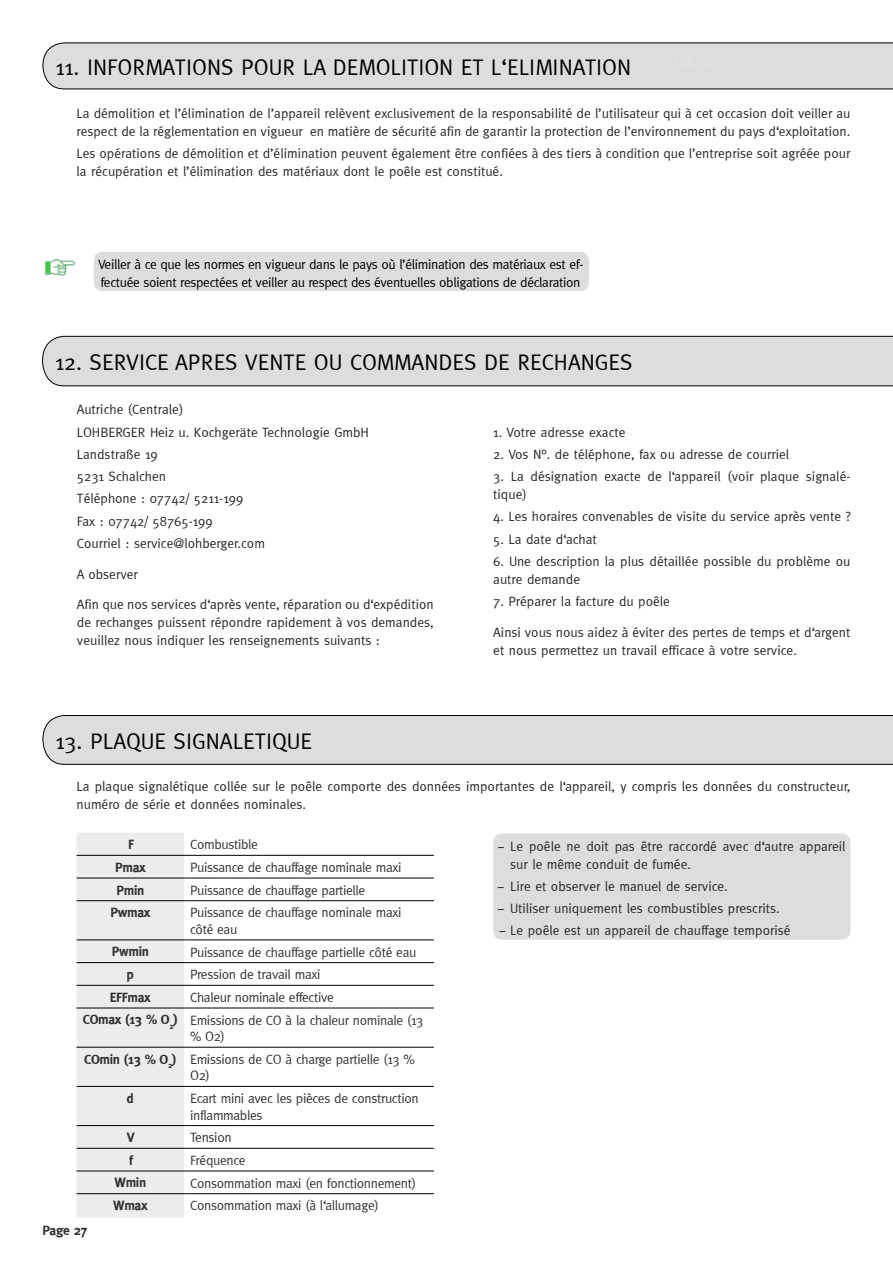
<style>
.page{position:relative;width:893px;height:1263px;background:#fff}
.page>*{position:absolute;margin:0;border:0;box-sizing:border-box;transform-origin:0 0}
.t1{font:22.5px "Meta";color:#000}
.t2{font:13.5px/18px "Meta";color:#282828}
.t3{font:13.5px/16.5px "Meta";letter-spacing:-.025em;color:#333}
.t4{font:13.5px/18px "Meta";letter-spacing:-.025em;color:#000}
.t5{font:700 13.5px "Meta";letter-spacing:-.025em;color:#333}
.s1{font-weight:700}
</style>
<div class="page">
<img style="left:45px;top:259px;width:30px;height:17px">
<div style="left:94px;top:252px;width:495px;height:39px;background:#dcddde;border-radius:9px"></div>
<div style="left:77px;top:833px;width:107px;height:384px;background:#eceded"></div>
<hr style="left:77px;top:855px;width:107px;height:1px;background:#000">
<hr style="left:184px;top:855px;width:250px;height:1px;background:#000">
<hr style="left:77px;top:878px;width:107px;height:1px;background:#000">
<hr style="left:184px;top:878px;width:250px;height:1px;background:#000">
<hr style="left:77px;top:900px;width:107px;height:1px;background:#000">
<hr style="left:184px;top:900px;width:250px;height:1px;background:#000">
<hr style="left:77px;top:939px;width:107px;height:1px;background:#000">
<hr style="left:184px;top:939px;width:250px;height:1px;background:#000">
<hr style="left:77px;top:962px;width:107px;height:1px;background:#000">
<hr style="left:184px;top:962px;width:250px;height:1px;background:#000">
<hr style="left:77px;top:985px;width:107px;height:1px;background:#000">
<hr style="left:184px;top:985px;width:250px;height:1px;background:#000">
<hr style="left:77px;top:1008px;width:107px;height:1px;background:#000">
<hr style="left:184px;top:1008px;width:250px;height:1px;background:#000">
<hr style="left:77px;top:1047px;width:107px;height:1px;background:#000">
<hr style="left:184px;top:1047px;width:250px;height:1px;background:#000">
<hr style="left:77px;top:1086px;width:107px;height:1px;background:#000">
<hr style="left:184px;top:1086px;width:250px;height:1px;background:#000">
<hr style="left:77px;top:1125px;width:107px;height:1px;background:#000">
<hr style="left:184px;top:1125px;width:250px;height:1px;background:#000">
<hr style="left:77px;top:1148px;width:107px;height:1px;background:#000">
<hr style="left:184px;top:1148px;width:250px;height:1px;background:#000">
<hr style="left:77px;top:1170px;width:107px;height:1px;background:#000">
<hr style="left:184px;top:1170px;width:250px;height:1px;background:#000">
<hr style="left:77px;top:1193px;width:107px;height:1px;background:#000">
<hr style="left:184px;top:1193px;width:250px;height:1px;background:#000">
<div style="left:493px;top:833px;width:357px;height:107px;background:#dcddde;border-radius:9px"></div>
<svg style="left:42px;top:42px;width:851px;height:48px;background:#d3d4d5"></svg>
<div style="left:42px;top:336px;width:851px;height:51px;background:#dcddde"></div>
<div style="left:42px;top:715px;width:851px;height:50px;background:#dcddde"></div>
<h1 class="t1" style="left:55px;top:54px;width:508px">11. IN FORMATIONS POUR LA DEMOLITION ET L‘ELIMINATI</h1>
<h1 class="t1" style="left:602px;top:54px;width:27px">ON</h1>
<p class="t2" style="left:77px;top:104px;width:775px">La démolition et l’élimination de l’appareil relèvent exclusivement de la responsabilité de l’utilisateur qui à cet occasion doit veiller au respect de la réglementation en vigueur en matière de sécurité afin de garantir la protection de l’environnement du pays d‘exploitation.</p>
<p class="t2" style="left:77px;top:144px;width:775px">Les opérations de démolition et d’élimination peuvent également être confiées à des tiers à condition que l’entreprise soit agréée pour la récupération et l’élimination des matériaux dont le poêle est constitué.</p>
<p class="t4" style="left:98px;top:255px;width:487px">Veiller à ce que les normes en vigueur dans le pays où l’élimination des matériaux est ef&shy;fectuée soient respectées et veiller au respect des éventuelles obligations de déclaration</p>
<h1 class="t1" style="left:55px;top:349px;width:70px">12. SERVIC</h1>
<h1 class="t1" style="left:157px;top:349px;width:475px">E APRES VENTE OU COMMAND ES DE RECHANGES</h1>
<p class="t2" style="left:77px;top:398px;width:294px;line-height:22.2px">Autriche (Centrale)<br>LOHBERGER Heiz u. Kochgeräte Technologie GmbH<br>Landstraße 19<br>5231 Schalchen<br>Téléphone : 07742/ 5211-199<br>Fax : 07742/ 58765-199<br>Courriel : service@lohberger.com</p>
<p class="t2" style="left:77px;top:565px;width:63px">A observer</p>
<p class="t2" style="left:77px;top:595px;width:358px;text-align:justify">Afin que nos services d‘après vente, réparation ou d‘expédition de rechanges puissent répondre rapidement à vos demandes, veuillez nous indiquer les renseignements suivants :</p>
<h1 class="t1" style="left:55px;top:728px;width:258px">13. PLAQUE SIGNALETIQUE</h1>
<p class="t2" style="left:493px;top:423px;width:134px">1. Votre adresse exacte</p>
<p class="t2" style="left:493px;top:445px;width:297px">2. Vos N°. de téléphone, fax ou adresse de courriel</p>
<p class="t2" style="left:493px;top:467px;width:359px">3. La désignation exacte de l‘appareil (voir plaque signalé&shy;tique)</p>
<p class="t2" style="left:493px;top:507px;width:359px">4. Les horaires convenables de visite du service après vente ?</p>
<p class="t2" style="left:493px;top:530px;width:105px">5. La date d‘achat</p>
<p class="t2" style="left:493px;top:552px;width:359px">6. Une description la plus détaillée possible du problème ou autre demande</p>
<p class="t2" style="left:493px;top:592px;width:178px">7. Préparer la facture du poêle</p>
<p class="t2" style="left:493px;top:623px;width:359px">Ainsi vous nous aidez à éviter des pertes de temps et d‘argent et nous permettez un travail efficace à votre service.</p>
<p class="t2" style="left:77px;top:777px;width:775px">La plaque signalétique collée sur le poêle comporte des données importantes de l‘appareil, y compris les données du constructeur, numéro de série et données nominales.</p>
<p class="t5" style="left:128px;top:837px;width:8px">F</p>
<p class="t3" style="left:190px;top:836px;width:69px">Combustible</p>
<p class="t5" style="left:115px;top:859px;width:32px">Pmax</p>
<p class="t3" style="left:190px;top:859px;width:213px">Puissance de chauffage nominale maxi</p>
<p class="t5" style="left:116px;top:882px;width:29px">Pmin</p>
<p class="t3" style="left:190px;top:882px;width:177px">Puissance de chauffage partielle</p>
<p class="t5" style="left:110px;top:905px;width:41px">Pwmax</p>
<p class="t3" style="left:190px;top:904px;width:213px">Puissance de chauffage nominale maxi côté eau</p>
<p class="t5" style="left:112px;top:944px;width:39px">Pwmin</p>
<p class="t3" style="left:190px;top:943px;width:228px">Puissance de chauffage partielle côté eau</p>
<p class="t5" style="left:127px;top:966px;width:9px">p</p>
<p class="t3" style="left:190px;top:966px;width:132px">Pression de travail maxi</p>
<p class="t5" style="left:110px;top:989px;width:42px">EFFmax</p>
<p class="t2" style="left:510px;top:837px;width:337px;text-indent:-13px">− Le poêle ne doit pas être raccordé avec d‘autre appareil sur le même conduit de fumée.</p>
<p class="t2" style="left:497px;top:875px;width:295px;line-height:22.2px">− Lire et observer le manuel de service.<br>− Utiliser uniquement les combustibles prescrits.<br>− Le poêle est un appareil de chauffage temporisé</p>
<p class="t3" style="left:83px;top:986px;width:342px;line-height:22.6px;text-indent:107px">Chaleur nominale effective<br><span class="s1">COmax (13 % O</span><sub>2</sub><span class="s1">)</span> Emissions de CO à la chaleur nominale (13</p>
<p class="t3" style="left:84px;top:1025px;width:332px;line-height:22.6px;text-indent:106px">% O2)<br><span class="s1">COmin (13 % O</span><sub>2</sub><span class="s1">)</span> Emissions de CO à charge partielle (13 %</p>
<p class="t3" style="left:190px;top:1067px;width:21px">O2)</p>
<p class="t5" style="left:127px;top:1090px;width:9px">d</p>
<p class="t3" style="left:190px;top:1090px;width:230px">Ecart mini avec les pièces de construction inflammables</p>
<p class="t5" style="left:127px;top:1129px;width:9px">V</p>
<p class="t3" style="left:190px;top:1129px;width:43px">Tension</p>
<p class="t5" style="left:129px;top:1152px;width:5px">f</p>
<p class="t3" style="left:190px;top:1152px;width:57px">Fréquence</p>
<p class="t5" style="left:114px;top:1175px;width:33px">Wmin</p>
<p class="t3" style="left:190px;top:1174px;width:227px">Consommation maxi (en fonctionnement)</p>
<p class="t5" style="left:113px;top:1198px;width:36px">Wmax</p>
<p class="t3" style="left:190px;top:1197px;width:190px">Consommation maxi (à l‘allumage)</p>
<p class="t5" style="left:43px;top:1223px;width:47px">Page 27</p>
</div>
